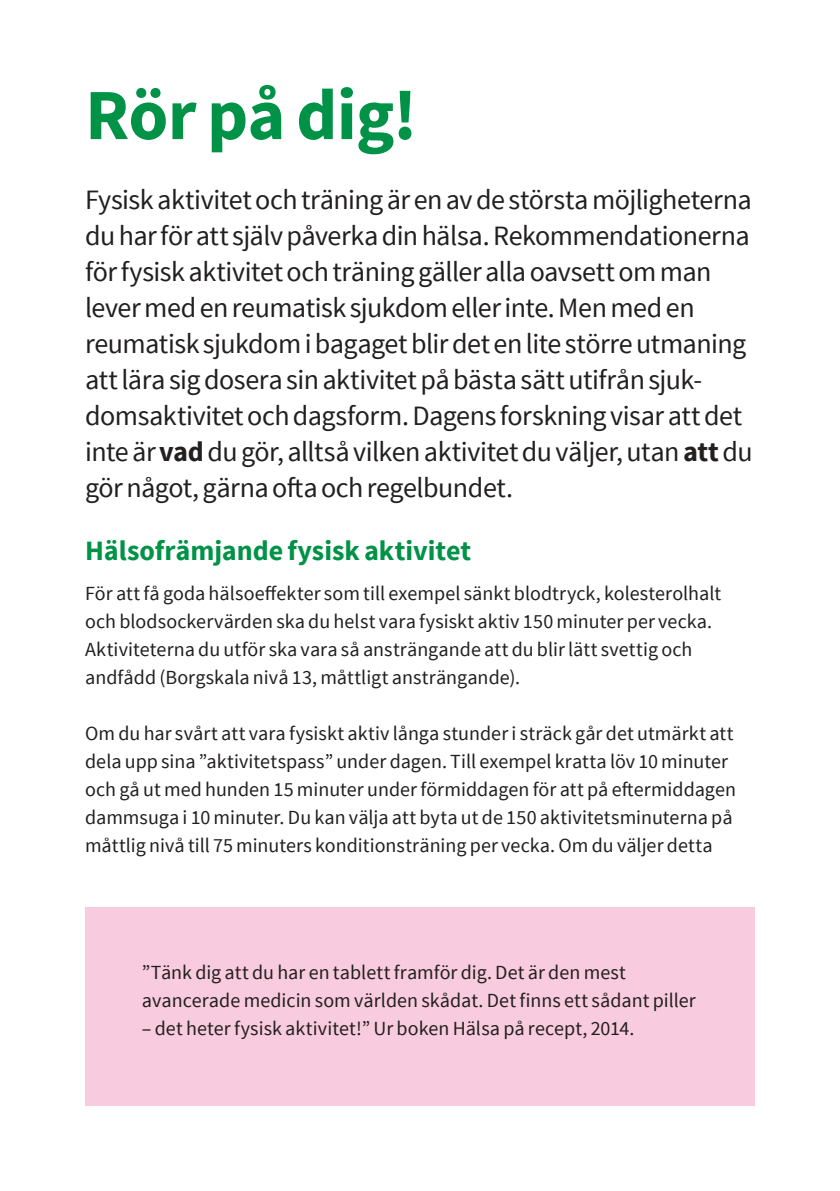
<style>
.page{position:relative;width:840px;height:1191px;background:#fff}
.page>*{position:absolute;margin:0;border:0;box-sizing:border-box;transform-origin:0 0}
.t1{font:700 72px "Source Sans Pro";letter-spacing:-.01em;color:#009247}
.t2{font:28px/36px "Source Sans Pro";letter-spacing:-.02em;color:#221f1f}
.t3{font:700 28px "Source Sans Pro";color:#009247}
.t4{font:20px/28px "Source Sans Pro";letter-spacing:.005em;color:#221f1f}
.s1{font-weight:700}
</style>
<div class="page">
<div style="left:85px;top:907px;width:669px;height:199px;background:#f9cbde"></div>
<h1 class="t1" style="left:85px;top:85px;width:333px">Rör på dig!</h1>
<p class="t2" style="left:85px;top:183px;width:668px">Fysisk aktivitet och träning är en av de största möjligheterna du har för att själv påverka din hälsa. Rekommendationerna för fysisk aktivitet och träning gäller alla oavsett om man lever med en reumatisk sjukdom eller inte. Men med en reumatisk sjukdom i bagaget blir det en lite större utmaning att lära sig dosera sin aktivitet på bästa sätt utifrån sjuk&shy;domsaktivitet och dagsform. Dagens forskning visar att det inte är <span class="s1">vad</span> du gör, alltså vilken aktivitet du väljer, utan <span class="s1">att</span> du gör något, gärna ofta och regelbundet.</p>
<h2 class="t3" style="left:85px;top:533px;width:387px">Hälsofrämjande fysisk aktivitet</h2>
<p class="t4" style="left:85px;top:579px;width:637px">För att få goda hälsoeffekter som till exempel sänkt blodtryck, kolesterolhalt och blodsockervärden ska du helst vara fysiskt aktiv 150 minuter per vecka.<br>Aktiviteterna du utför ska vara så ansträngande att du blir lätt svettig och andfådd (Borgskala nivå 13, måttligt ansträngande).</p>
<p class="t4" style="left:85px;top:719px;width:652px">Om du har svårt att vara fysiskt aktiv långa stunder i sträck går det utmärkt att dela upp sina ”aktivitetspass” under dagen. Till exempel kratta löv 10 minuter och gå ut med hunden 15 minuter under förmiddagen för att på eftermiddagen dammsuga i 10 minuter. Du kan välja att byta ut de 150 aktivitetsminuterna på måttlig nivå till 75 minuters konditionsträning per vecka. Om du väljer detta</p>
<p class="t4" style="left:142px;top:958px;width:555px">”Tänk dig att du har en tablett framför dig. Det är den mest avancerade medicin som världen skådat. Det finns ett sådant piller</p>
<p class="t4" style="left:142px;top:1014px;width:494px">– det heter fysisk aktivitet!” Ur boken Hälsa på recept, 2014.</p>
</div>
